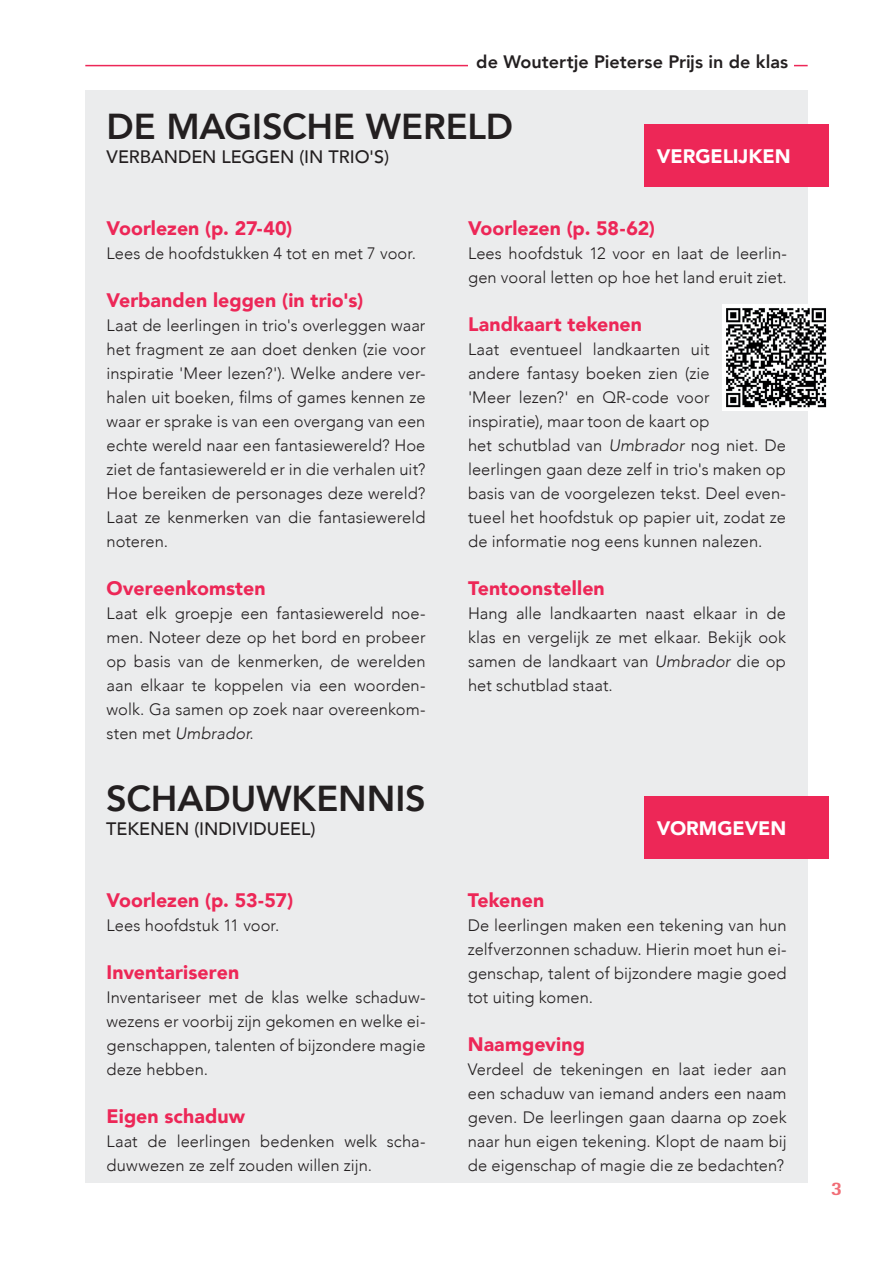
<style>
.page{position:relative;width:893px;height:1263px;background:#fff}
.page>*{position:absolute;margin:0;border:0;box-sizing:border-box;transform-origin:0 0}
.t1{font:800 36px "Avenir";letter-spacing:-.005em;color:#231f20}
.t2{font:900 19.5px "Avenir";letter-spacing:.005em;color:#ed2757}
.t3{font:900 19.5px "Avenir";letter-spacing:-.005em;color:#fff}
.t4{font:500 18px "Avenir";letter-spacing:-.005em;color:#231f20}
.t5{font:800 18px "Avenir";letter-spacing:.005em;color:#231f20}
.t6{font:300 16.5px/24px "Avenir";letter-spacing:.005em;color:#231f20;text-align:justify}
.t7{font:500 condensed 16.2px "Futura";color:#f16d76;scale:1.67 1}
.s1{font-style:italic}
</style>
<div class="page">
<div style="left:85px;top:90px;width:723px;height:1092px;background:#ebeced"></div>
<hr style="left:85px;top:65px;width:723px;height:1px;background:#ed2757">
<div style="left:468px;top:50px;width:325px;height:28px;background:#fff"></div>
<div style="left:644px;top:124px;width:185px;height:63px;background:#ed2757"></div>
<div style="left:644px;top:796px;width:185px;height:63px;background:#ed2757"></div>
<img style="left:723px;top:305px;width:104px;height:106px">
<p class="t5" style="left:476px;top:48px;width:314px">de Woutertje Pieterse Prijs in de klas</p>
<h1 class="t1" style="left:107px;top:98px;width:408px">DE MAGISCHE WERELD</h1>
<p class="t4" style="left:107px;top:141px;width:284px">VERBANDEN LEGGEN (IN TRIO'S)</p>
<p class="t3" style="left:657px;top:139px;width:135px">VERGELIJKEN</p>
<p class="t2" style="left:107px;top:211px;width:187px">Voorlezen (p. 27-40)</p>
<p class="t6" style="left:107px;top:241px;width:311px">Lees de hoofdstukken 4 tot en met 7 voor.</p>
<p class="t2" style="left:107px;top:283px;width:258px">Verbanden leggen (in trio's)</p>
<p class="t6" style="left:107px;top:313px;width:320px">Laat de leerlingen in trio's overleggen waar het fragment ze aan doet denken (zie voor inspiratie 'Meer lezen?'). Welke andere ver&shy;halen uit boeken, films of games kennen ze waar er sprake is van een overgang van een echte wereld naar een fantasiewereld? Hoe ziet de fantasiewereld er in die verhalen uit?<br>Hoe bereiken de personages deze wereld?<br>Laat ze kenmerken van die fantasiewereld noteren.</p>
<p class="t2" style="left:107px;top:571px;width:161px">Overeenkomsten</p>
<p class="t6" style="left:107px;top:601px;width:320px">Laat elk groepje een fantasiewereld noe&shy;men. Noteer deze op het bord en probeer op basis van de kenmerken, de werelden aan elkaar te koppelen via een woorden&shy;wolk. Ga samen op zoek naar overeenkom&shy;sten met <span class="s1">Umbrador</span>.</p>
<h1 class="t1" style="left:106px;top:770px;width:321px">SCHADUWKENNIS</h1>
<p class="t4" style="left:106px;top:813px;width:211px">TEKENEN (INDIVIDUEEL)</p>
<p class="t2" style="left:107px;top:883px;width:188px">Voorlezen (p. 53-57)</p>
<p class="t6" style="left:107px;top:913px;width:174px">Lees hoofdstuk 11 voor.</p>
<p class="t2" style="left:107px;top:955px;width:134px">Inventariseren</p>
<p class="t6" style="left:107px;top:985px;width:320px">Inventariseer met de klas welke schaduw&shy;wezens er voorbij zijn gekomen en welke ei&shy;genschappen, talenten of bijzondere magie deze hebben.</p>
<p class="t2" style="left:107px;top:1099px;width:140px">Eigen schaduw</p>
<p class="t6" style="left:107px;top:1129px;width:320px">Laat de leerlingen bedenken welk scha&shy;duwwezen ze zelf zouden willen zijn.</p>
<p class="t2" style="left:468px;top:211px;width:188px">Voorlezen (p. 58-62)</p>
<p class="t6" style="left:468px;top:241px;width:320px">Lees hoofdstuk 12 voor en laat de leerlin&shy;gen vooral letten op hoe het land eruit ziet.</p>
<p class="t2" style="left:468px;top:307px;width:176px">Landkaart tekenen</p>
<p class="t6" style="left:468px;top:337px;width:320px;text-align:left">Laat eventueel landkaarten uit<br>andere fantasy boeken zien (zie<br>'Meer lezen?' en QR-code voor inspiratie), maar toon de kaart op<br>het schutblad van <span class="s1">Umbrador</span> nog niet. De leerlingen gaan deze zelf in trio's maken op basis van de voorgelezen tekst. Deel even&shy;tueel het hoofdstuk op papier uit, zodat ze de informatie nog eens kunnen nalezen.</p>
<p class="t2" style="left:468px;top:571px;width:138px">Tentoonstellen</p>
<p class="t6" style="left:468px;top:601px;width:320px">Hang alle landkaarten naast elkaar in de klas en vergelijk ze met elkaar. Bekijk ook samen de landkaart van <span class="s1">Umbrador</span> die op het schutblad staat.</p>
<p class="t3" style="left:657px;top:811px;width:131px">VORMGEVEN</p>
<p class="t2" style="left:468px;top:883px;width:78px">Tekenen</p>
<p class="t6" style="left:468px;top:913px;width:320px">De leerlingen maken een tekening van hun zelfverzonnen schaduw. Hierin moet hun ei&shy;genschap, talent of bijzondere magie goed tot uiting komen.</p>
<p class="t2" style="left:468px;top:1027px;width:119px">Naamgeving</p>
<p class="t6" style="left:468px;top:1057px;width:320px">Verdeel de tekeningen en laat ieder aan een schaduw van iemand anders een naam geven. De leerlingen gaan daarna op zoek naar hun eigen tekening. Klopt de naam bij de eigenschap of magie die ze bedachten?</p>
<p class="t7" style="left:831px;top:1178px;width:8px">3</p>
</div>
